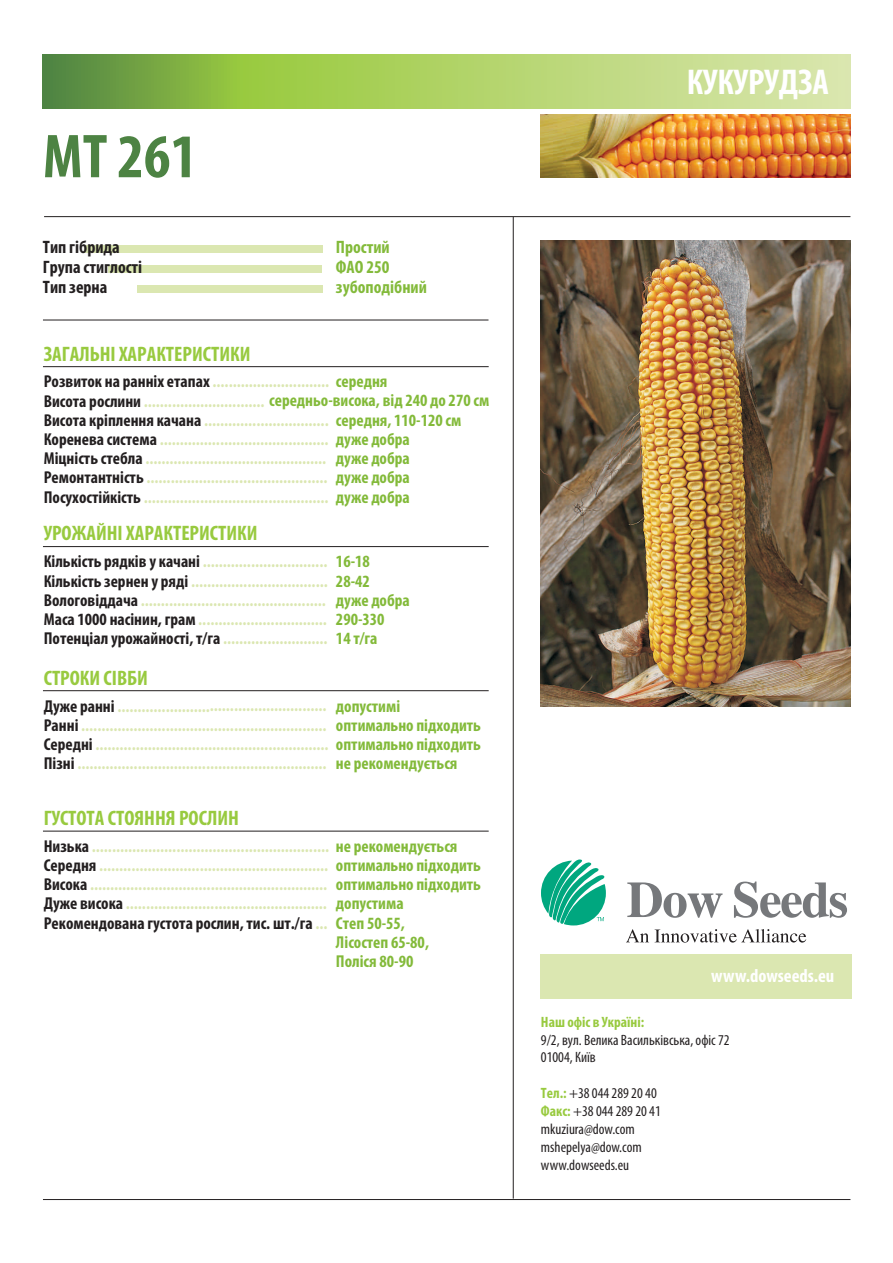
<style>
.page{position:relative;width:893px;height:1263px;background:#fff}
.page>*{position:absolute;margin:0;border:0;box-sizing:border-box;transform-origin:0 0}
.t1{font:700 condensed 62.4px "Myriad Pro";color:#4d8343}
.t2{font:700 condensed 36px "Myriad Pro";color:#fff}
.t3{font:700 condensed 21px "Myriad Pro";color:#98ca3f}
.t4{font:700 condensed 18.6px "Myriad Pro";color:#fff}
.t5{font:700 condensed 18px/20px "Myriad Pro";color:#231f20}
.t6{font:700 condensed 18px/20px "Myriad Pro";color:#83ba3a}
.t7{font:700 condensed 17.25px/19.2px "Myriad Pro";color:#dbe7b1}
.t8{font:700 condensed 17.25px/19.2px "Myriad Pro";color:#83ba3a}
.t9{font:condensed 15px/17.9px "Myriad Pro";color:#231f20}
.t10{font:700 condensed 15px "Myriad Pro";color:#98ca3f}
.s1{color:#231f20}
.s2{color:#83ba3a}
.s3{font-weight:700;color:#98ca3f}
</style>
<div class="page">
<hr style="left:44px;top:216px;width:806px;height:1px;background:#231f20">
<hr style="left:43px;top:366px;width:446px;height:1px;background:#231f20">
<hr style="left:43px;top:546px;width:446px;height:1px;background:#231f20">
<hr style="left:43px;top:690px;width:446px;height:1px;background:#231f20">
<hr style="left:43px;top:831px;width:446px;height:1px;background:#231f20">
<hr style="left:513px;top:217px;width:1px;height:981px;background:#231f20">
<hr style="left:43px;top:320px;width:445px;height:1px;background:#231f20">
<hr style="left:43px;top:1199px;width:807px;height:1px;background:#231f20">
<svg style="left:43px;top:54px;width:807px;height:54px;background:#a8cb6a"></svg>
<img style="left:540px;top:114px;width:310px;height:64px">
<svg style="left:541px;top:859px;width:65px;height:66px"></svg>
<svg style="left:627px;top:882px;width:96px;height:36px"></svg>
<svg style="left:734px;top:881px;width:113px;height:37px"></svg>
<svg style="left:626px;top:929px;width:23px;height:13px"></svg>
<svg style="left:655px;top:929px;width:151px;height:14px"></svg>
<div style="left:541px;top:954px;width:310px;height:45px;background:#dbe7b1"></div>
<div style="left:84px;top:245px;width:238px;height:7px;background:#dbe7b1"></div>
<div style="left:108px;top:265px;width:214px;height:7px;background:#dbe7b1"></div>
<div style="left:137px;top:285px;width:185px;height:8px;background:#dbe7b1"></div>
<img style="left:540px;top:241px;width:310px;height:465px">
<h1 class="t1" style="left:43px;top:130px;width:156px">MT 261</h1>
<p class="t5" style="left:43px;top:238px;width:101px">Тип гібрида<br>Група стиглості<br>Тип зерна</p>
<p class="t3" style="left:44px;top:345px;width:208px">ЗАГАЛЬНІ ХАРАКТЕРИСТИКИ</p>
<p class="t6" style="left:336px;top:238px;width:93px">Простий<br>ФАО 250 зубоподібний</p>
<p class="t7" style="left:44px;top:373px;width:345px"><span class="s1">Розвиток на ранніх етапах</span> ............................. <span class="s2">середня</span></p>
<p class="t7" style="left:44px;top:412px;width:419px"><span class="s1">Висота кріплення качана</span> ............................... <span class="s2">середня, 110-120 см</span></p>
<p class="t7" style="left:44px;top:431px;width:368px"><span class="s1">Коренева система</span> .......................................... <span class="s2">дуже добра</span></p>
<p class="t8" style="left:336px;top:450px;width:75px">дуже добра</p>
<p class="t8" style="left:336px;top:469px;width:75px">дуже добра</p>
<p class="t7" style="left:44px;top:489px;width:368px"><span class="s1">Посухостійкість</span> .............................................. <span class="s2">дуже добра</span></p>
<p class="t7" style="left:44px;top:393px;width:447px"><span class="s1">Висота рослини</span> .............................. <span class="s2">середньо-висока, від 240 до 270 cм</span></p>
<p class="t7" style="left:44px;top:450px;width:285px"><span class="s1">Міцність стебла</span> .............................................<br><span class="s1">Ремонтантність</span> .............................................</p>
<p class="t3" style="left:44px;top:525px;width:215px">УРОЖАЙНІ ХАРАКТЕРИСТИКИ</p>
<p class="t7" style="left:44px;top:553px;width:285px;text-align:justify"><span class="s1">Кількість рядків у качані</span> ...............................<br><span class="s1">Кількість зернен у ряді</span> ..................................<br><span class="s1">Вологовіддача</span> ..............................................<br><span class="s1">Маса 1000 насінин, грам</span> ................................<br><span class="s1">Потенціал урожайності, т/га</span> ..........................</p>
<p class="t3" style="left:44px;top:669px;width:106px">СТРОКИ СІВБИ</p>
<p class="t8" style="left:336px;top:553px;width:75px">16-18<br>28-42<br>дуже добра<br>290-330<br>14 т/га</p>
<p class="t7" style="left:44px;top:697px;width:284px"><span class="s1">Дуже ранні</span> ....................................................<br><span class="s1">Ранні</span> .............................................................</p>
<p class="t7" style="left:44px;top:755px;width:284px"><span class="s1">Пізні</span> ..............................................................</p>
<p class="t8" style="left:336px;top:697px;width:66px">допустимі</p>
<p class="t8" style="left:336px;top:717px;width:147px">оптимально підходить</p>
<p class="t7" style="left:44px;top:736px;width:439px"><span class="s1">Середні</span> .......................................................... <span class="s2">оптимально підходить</span></p>
<p class="t8" style="left:336px;top:755px;width:123px">не рекомендується</p>
<p class="t3" style="left:44px;top:809px;width:197px">ГУСТОТА СТОЯННЯ РОСЛИН</p>
<p class="t7" style="left:44px;top:838px;width:415px"><span class="s1">Низька</span> ........................................................... <span class="s2">не рекомендується</span></p>
<p class="t7" style="left:44px;top:857px;width:439px"><span class="s1">Середня</span> ......................................................... <span class="s2">оптимально підходить</span></p>
<p class="t8" style="left:336px;top:876px;width:147px">оптимально підходить</p>
<p class="t8" style="left:336px;top:895px;width:69px">допустима</p>
<p class="t8" style="left:336px;top:915px;width:70px">Степ 50-55,</p>
<p class="t8" style="left:336px;top:934px;width:95px">Лісостеп 65-80,</p>
<p class="t8" style="left:336px;top:953px;width:79px">Поліся 80-90</p>
<p class="t7" style="left:44px;top:876px;width:285px;text-align:justify"><span class="s1">Висока</span> ...........................................................<br><span class="s1">Дуже висока</span> ..................................................<br><span class="s1">Рекомендована густота рослин, тис. шт./га</span> ...</p>
<h2 class="t2" style="left:687px;top:67px;width:144px">КУКУРУДЗА</h2>
<p class="t10" style="left:541px;top:1016px;width:105px">Наш офіс в Україні:</p>
<p class="t4" style="left:711px;top:968px;width:125px">www.dowseeds.eu</p>
<p class="t9" style="left:541px;top:1032px;width:190px">9/2, вул. Велика Васильківська, офіс 72<br>01004, Київ</p>
<p class="t9" style="left:541px;top:1085px;width:121px"><span class="s3">Тел.:</span> +38 044 289 20 40<br><span class="s3">Факс:</span> +38 044 289 20 41</p>
<p class="t9" style="left:541px;top:1121px;width:102px">mkuziura@dow.com mshepelya@dow.com www.dowseeds.eu</p>
</div>
